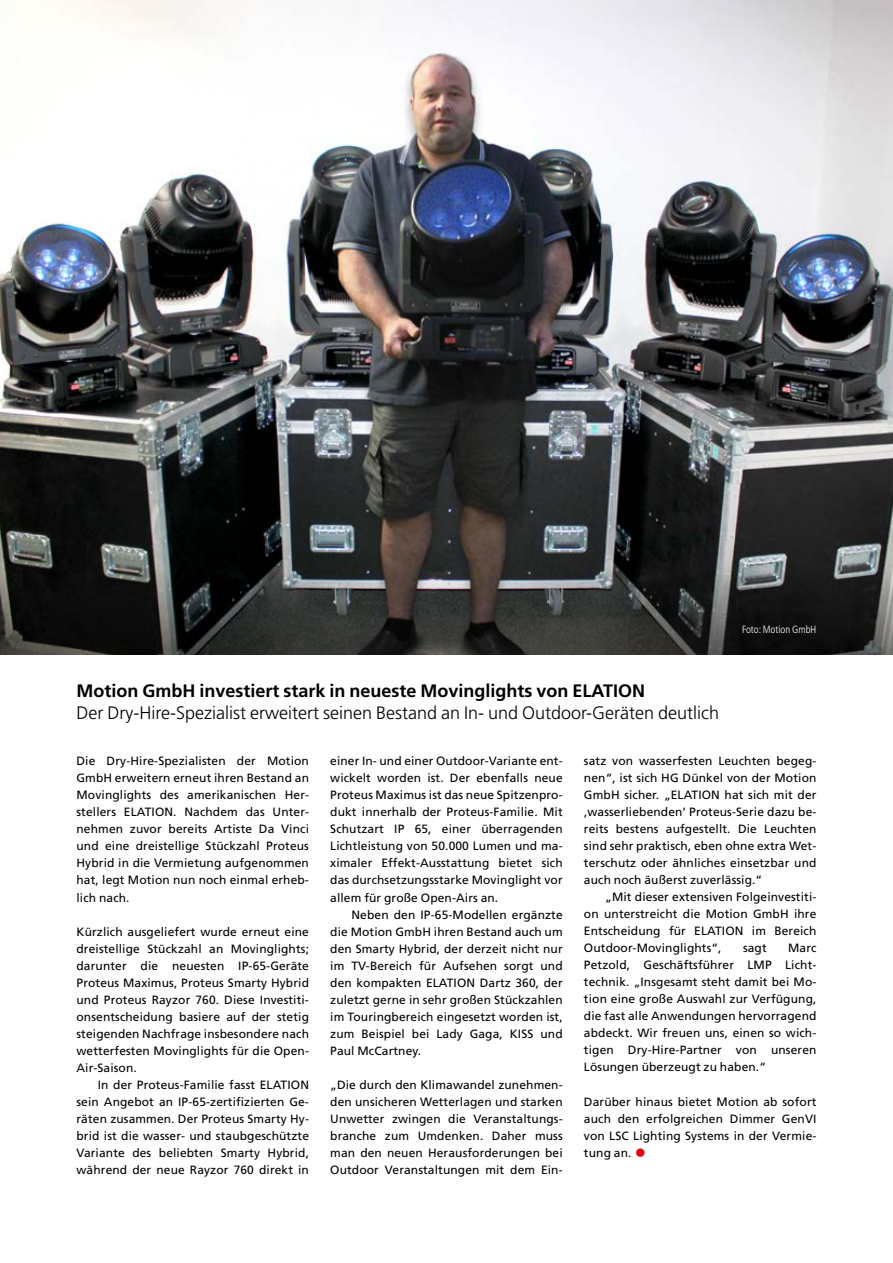
<style>
.page{position:relative;width:893px;height:1263px;background:#fff}
.page>*{position:absolute;margin:0;border:0;box-sizing:border-box;transform-origin:0 0}
.t1{font:300 18px "Frutiger LT Std";color:#000}
.t2{font:700 18px "Frutiger LT Std";color:#000}
.t3{font:12px/17px "Frutiger LT Std";letter-spacing:.01em;color:#000;text-align:justify}
.t4{font:300 condensed 10.5px "Frutiger LT Std";color:#fff}
.s1{font-size:24px;color:#e3000f}
</style>
<div class="page">
<img style="left:0;top:0;width:893px;height:553px">
<svg style="left:0;top:553px;width:893px;height:102px;background:#313230"></svg>
<p class="t4" style="left:742px;top:623px;width:76px">Foto: Motion GmbH</p>
<h1 class="t2" style="left:77px;top:680px;width:570px">Motion GmbH investiert stark in neueste Movinglights von ELATION</h1>
<h1 class="t1" style="left:77px;top:703px;width:644px">Der Dry-Hire-Spezialist erweitert seinen Bestand an In- und Outdoor-Geräten deutlich</h1>
<p class="t3" style="left:77px;top:753px;width:234px">Die Dry-Hire-Spezialisten der Motion GmbH erweitern erneut ihren Bestand an Movinglights des amerikanischen Her&shy;stellers ELATION. Nachdem das Unter&shy;nehmen zuvor bereits Artiste Da Vinci und eine dreistellige Stückzahl Proteus Hybrid in die Vermietung aufgenommen hat, legt Motion nun noch einmal erheb&shy;lich nach.</p>
<p class="t3" style="left:77px;top:923px;width:234px">Kürzlich ausgeliefert wurde erneut eine dreistellige Stückzahl an Movinglights; darunter die neuesten IP-65-Geräte Proteus Maximus, Proteus Smarty Hybrid und Proteus Rayzor 760. Diese Investiti&shy;onsentscheidung basiere auf der stetig steigenden Nachfrage insbesondere nach wetterfesten Movinglights für die Open-Air-Saison.</p>
<p class="t3" style="left:77px;top:1076px;width:234px;text-indent:21px">In der Proteus-Familie fasst ELATION sein Angebot an IP-65-zertifizierten Ge&shy;räten zusammen. Der Proteus Smarty Hy&shy;brid ist die wasser- und staubgeschützte Variante des beliebten Smarty Hybrid, während der neue Rayzor 760 direkt in</p>
<p class="t3" style="left:584px;top:753px;width:234px">satz von wasserfesten Leuchten begeg&shy;nen“, ist sich HG Dünkel von der Motion GmbH sicher. „ELATION hat sich mit der ‚wasserliebenden‘ Proteus-Serie dazu be&shy;reits bestens aufgestellt. Die Leuchten sind sehr praktisch, eben ohne extra Wet&shy;terschutz oder ähnliches einsetzbar und auch noch äußerst zuverlässig.“</p>
<p class="t3" style="left:584px;top:889px;width:234px;text-indent:21px">„Mit dieser extensiven Folgeinvestiti&shy;on unterstreicht die Motion GmbH ihre Entscheidung für ELATION im Bereich Outdoor-Movinglights“,</p>
<p class="t3" style="left:330px;top:753px;width:234px">einer In- und einer Outdoor-Variante ent&shy;wickelt worden ist. Der ebenfalls neue Proteus Maximus ist das neue Spitzenpro&shy;dukt innerhalb der Proteus-Familie. Mit Schutzart IP 65, einer überragenden Lichtleistung von 50.000 Lumen und ma&shy;ximaler Effekt-Ausstattung bietet sich das durchsetzungsstarke Movinglight vor allem für große Open-Airs an.</p>
<p class="t3" style="left:330px;top:906px;width:234px;text-indent:21px">Neben den IP-65-Modellen ergänzte die Motion GmbH ihren Bestand auch um den Smarty Hybrid, der derzeit nicht nur im TV-Bereich für Aufsehen sorgt und den kompakten ELATION Dartz 360, der zuletzt gerne in sehr großen Stückzahlen im Touringbereich eingesetzt worden ist, zum Beispiel bei Lady Gaga, KISS und Paul McCartney.</p>
<p class="t3" style="left:330px;top:1076px;width:234px">„Die durch den Klimawandel zunehmen&shy;den unsicheren Wetterlagen und starken Unwetter zwingen die Veranstaltungs&shy;branche zum Umdenken. Daher muss man den neuen Herausforderungen bei Outdoor Veranstaltungen mit dem Ein-</p>
<p class="t3" style="left:584px;top:940px;width:234px;text-indent:204px">Marc Petzold, Geschäftsführer LMP Licht&shy;technik. „Insgesamt steht damit bei Mo&shy;tion eine große Auswahl zur Verfügung, die fast alle Anwendungen hervorragend abdeckt. Wir freuen uns, einen so wich&shy;tigen Dry-Hire-Partner von unseren Lösungen überzeugt zu haben.“</p>
<p class="t3" style="left:584px;top:1093px;width:234px">Darüber hinaus bietet Motion ab sofort auch den erfolgreichen Dimmer GenVI von LSC Lighting Systems in der Vermie&shy;tung an. <span class="s1">•</span></p>
<p class="t3" style="left:743px;top:940px;width:25px">sagt</p>
</div>
